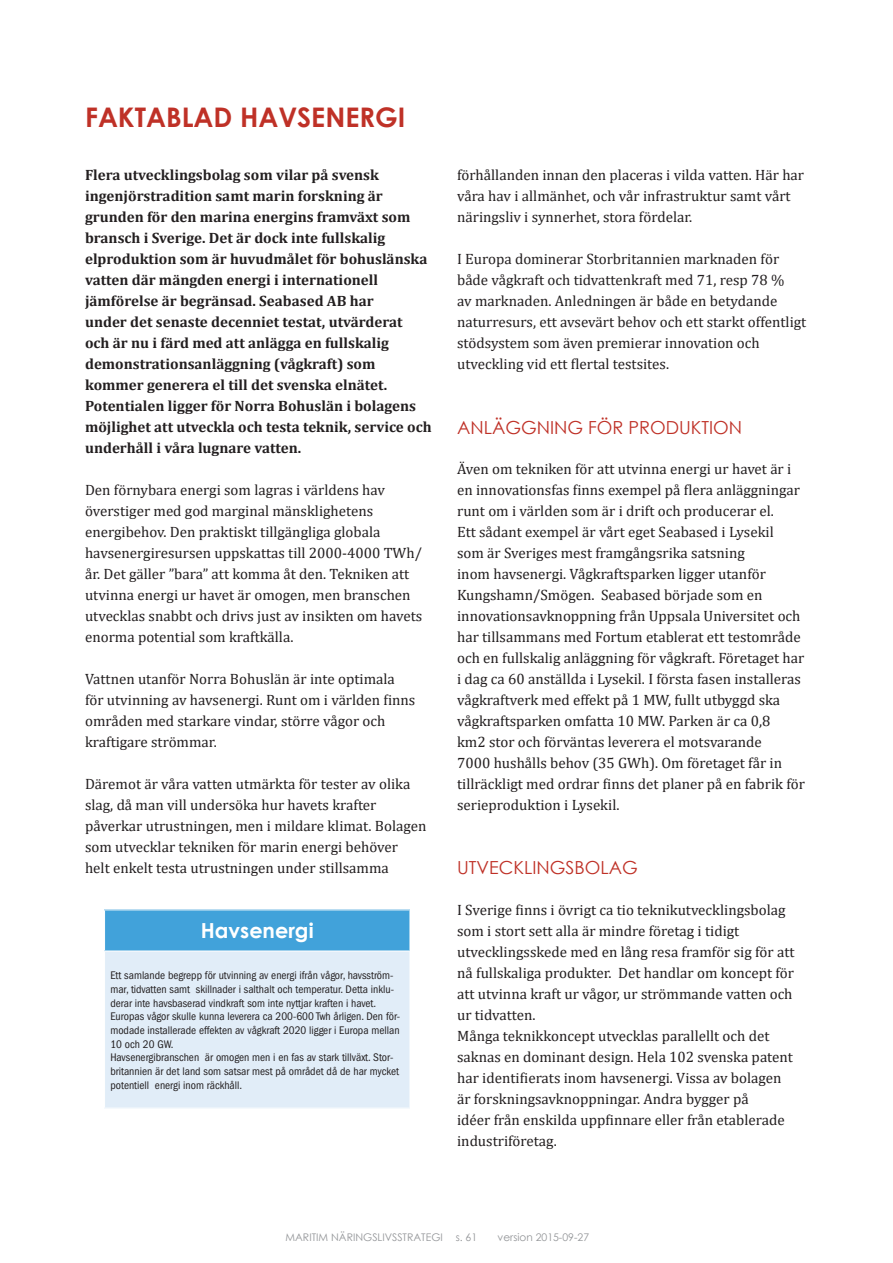
<style>
.page{position:relative;width:893px;height:1263px;background:#fff}
.page>*{position:absolute;margin:0;border:0;box-sizing:border-box;transform-origin:0 0}
.t1{font:700 27px "Century Gothic";color:#bf3127}
.t2{font:700 20.7px "Century Gothic";color:#fff}
.t3{font:18px "Century Gothic";color:#bf3127}
.t4{font:15px/21px "Cambria";color:#231f20}
.t5{font:700 15px/21px "Cambria";color:#231f20}
.t6{font:condensed 11.4px/13.6px "Franklin Gothic";color:#231f20}
.t7{font:10.5px "Century Gothic";color:#939598}
</style>
<div class="page">
<div style="left:105px;top:910px;width:305px;height:41px;background:#41a2da"></div>
<div style="left:105px;top:951px;width:305px;height:157px;background:#e1edf8"></div>
<hr style="left:409px;top:910px;width:1px;height:40px;background:#fff">
<hr style="left:104px;top:950px;width:306px;height:1px;background:#fff">
<hr style="left:409px;top:951px;width:1px;height:157px;background:#fff">
<h1 class="t1" style="left:85px;top:96px;width:322px">FAKTABLAD HAVSENERGI</h1>
<p class="t5" style="left:85px;top:164px;width:348px">Flera utvecklingsbolag som vilar på svensk ingenjörstradition samt marin forskning är grunden för den marina energins framväxt som bransch i Sverige. Det är dock inte fullskalig elproduktion som är huvudmålet för bohuslänska vatten där mängden energi i internationell jämförelse är begränsad. Seabased AB har<br>under det senaste decenniet testat, utvärderat<br>och är nu i färd med att anlägga en fullskalig demonstrationsanläggning (vågkraft) som kommer generera el till det svenska elnätet.<br>Potentialen ligger för Norra Bohuslän i bolagens möjlighet att utveckla och testa teknik, service och underhåll i våra lugnare vatten.</p>
<p class="t4" style="left:85px;top:479px;width:339px">Den förnybara energi som lagras i världens hav överstiger med god marginal mänsklighetens energibehov. Den praktiskt tillgängliga globala havsenergiresursen uppskattas till 2000-4000 TWh/ år. Det gäller ”bara” att komma åt den. Tekniken att utvinna energi ur havet är omogen, men branschen utvecklas snabbt och drivs just av insikten om havets enorma potential som kraftkälla.</p>
<p class="t4" style="left:85px;top:668px;width:332px">Vattnen utanför Norra Bohuslän är inte optimala för utvinning av havsenergi. Runt om i världen finns områden med starkare vindar, större vågor och kraftigare strömmar.</p>
<p class="t4" style="left:85px;top:773px;width:343px">Däremot är våra vatten utmärkta för tester av olika slag, då man vill undersöka hur havets krafter påverkar utrustningen, men i mildare klimat. Bolagen som utvecklar tekniken för marin energi behöver<br>helt enkelt testa utrustningen under stillsamma</p>
<h2 class="t2" style="left:201px;top:915px;width:114px">Havsenergi</h2>
<p class="t6" style="left:110px;top:969px;width:291px">Ett samlande begrepp för utvinning av energi ifrån vågor, havsström&shy;mar, tidvatten samt skillnader i salthalt och temperatur. Detta inklu&shy;derar inte havsbaserad vindkraft som inte nyttjar kraften i havet.<br>Europas vågor skulle kunna leverera ca 200-600 Twh årligen. Den för&shy;modade installerade effekten av vågkraft 2020 ligger i Europa mellan 10 och 20 GW.<br>Havsenergibranschen är omogen men i en fas av stark tillväxt. Stor&shy;britannien är det land som satsar mest på området då de har mycket potentiell energi inom räckhåll.</p>
<p class="t4" style="left:457px;top:164px;width:348px">förhållanden innan den placeras i vilda vatten. Här har våra hav i allmänhet, och vår infrastruktur samt vårt näringsliv i synnerhet, stora fördelar.</p>
<p class="t4" style="left:457px;top:248px;width:351px">I Europa dominerar Storbritannien marknaden för både vågkraft och tidvattenkraft med 71, resp 78 %<br>av marknaden. Anledningen är både en betydande naturresurs, ett avsevärt behov och ett starkt offentligt stödsystem som även premierar innovation och utveckling vid ett flertal testsites.</p>
<p class="t3" style="left:457px;top:415px;width:287px">ANLÄGGNING FÖR PRODUKTION</p>
<p class="t4" style="left:457px;top:458px;width:349px">Även om tekniken för att utvinna energi ur havet är i en innovationsfas finns exempel på flera anläggningar runt om i världen som är i drift och producerar el.<br>Ett sådant exempel är vårt eget Seabased i Lysekil<br>som är Sveriges mest framgångsrika satsning<br>inom havsenergi. Vågkraftsparken ligger utanför Kungshamn/Smögen. Seabased började som en innovationsavknoppning från Uppsala Universitet och har tillsammans med Fortum etablerat ett testområde och en fullskalig anläggning för vågkraft. Företaget har i dag ca 60 anställda i Lysekil. I första fasen installeras vågkraftverk med effekt på 1 MW, fullt utbyggd ska vågkraftsparken omfatta 10 MW. Parken är ca 0,8<br>km2 stor och förväntas leverera el motsvarande<br>7000 hushålls behov (35 GWh). Om företaget får in tillräckligt med ordrar finns det planer på en fabrik för serieproduktion i Lysekil.</p>
<p class="t3" style="left:457px;top:855px;width:182px">UTVECKLINGSBOLAG</p>
<p class="t4" style="left:457px;top:899px;width:339px">I Sverige finns i övrigt ca tio teknikutvecklingsbolag som i stort sett alla är mindre företag i tidigt utvecklingsskede med en lång resa framför sig för att nå fullskaliga produkter. Det handlar om koncept för att utvinna kraft ur vågor, ur strömmande vatten och ur tidvatten.<br>Många teknikkoncept utvecklas parallellt och det saknas en dominant design. Hela 102 svenska patent har identifierats inom havsenergi. Vissa av bolagen är forskningsavknoppningar. Andra bygger på<br>idéer från enskilda uppfinnare eller från etablerade industriföretag.</p>
<p class="t7" style="left:286px;top:1230px;width:193px">MARITIM NÄRINGSLIVSSTRATEGI s. 61</p>
<p class="t7" style="left:497px;top:1230px;width:93px">version 2015-09-27</p>
</div>
